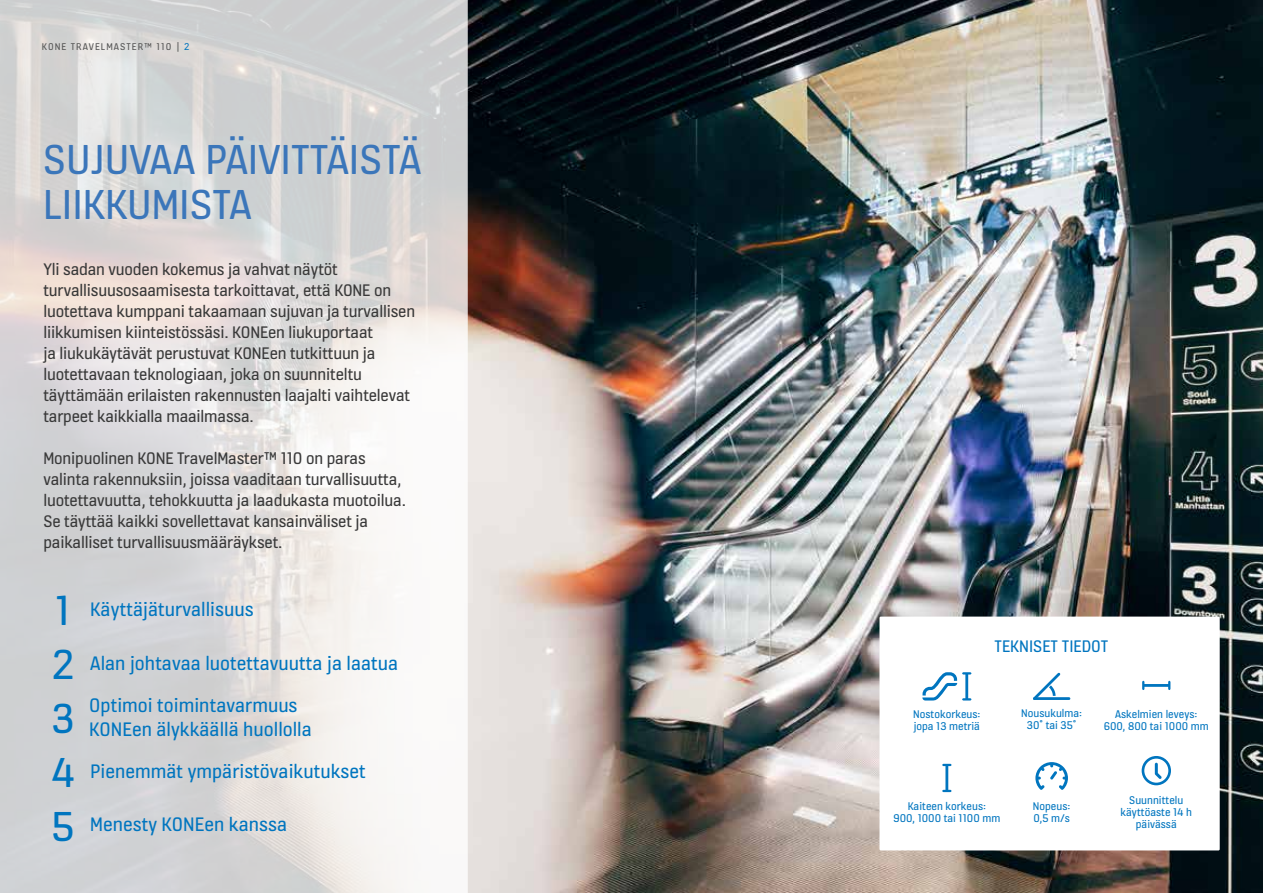
<style>
.page{position:relative;width:1263px;height:893px;background:#fff}
.page>*{position:absolute;margin:0;border:0;box-sizing:border-box;transform-origin:0 0}
.t1{font:45px/45px "KONE Information v 13";color:#3b76ba}
.t2{font:45px "KONE Information v 13";color:#0075bf}
.t3{font:21px/24px "KONE Information v 13";color:#0075bf}
.t4{font:18px/21px "KONE Information v 13";letter-spacing:-.01em;color:#393939}
.t5{font:18px "KONE Information v 13";color:#0075bf}
.t6{font:12px/12px "KONE Information v 13";color:#0075bf;text-align:center}
.t7{font:10.5px "KONE Information v 13";letter-spacing:.1em;color:#555}
.s1{color:#0075bf}
.s2{font-size:45px}
</style>
<div class="page">
<img style="left:468px;top:0;width:795px;height:893px">
<svg style="left:0;top:0;width:468px;height:893px;fill:#d5d4d6"></svg>
<div style="left:879px;top:617px;width:341px;height:233px;background:#fff"></div>
<svg style="left:922px;top:672px;width:49px;height:28px"></svg>
<hr style="left:1033px;top:697px;width:37px;height:3px;background:#0075bf">
<svg style="left:1033px;top:673px;width:27px;height:27px"></svg>
<svg style="left:1142px;top:681px;width:28px;height:9px"></svg>
<svg style="left:942px;top:764px;width:9px;height:28px"></svg>
<svg style="left:1035px;top:762px;width:33px;height:28px"></svg>
<svg style="left:1142px;top:756px;width:29px;height:29px"></svg>
<p class="t7" style="left:42px;top:39px;width:149px">KONE TRAVELMASTER™ 110 | <span class="s1">2</span></p>
<h1 class="t1" style="left:43px;top:134px;width:379px">SUJUVAA PÄIVITTÄISTÄ<br>LIIKKUMISTA</h1>
<p class="t4" style="left:43px;top:258px;width:373px">Yli sadan vuoden kokemus ja vahvat näytöt turvallisuusosaamisesta tarkoittavat, että KONE on luotettava kumppani takaamaan sujuvan ja turvallisen liikkumisen kiinteistössäsi. KONEen liukuportaat<br>ja liukukäytävät perustuvat KONEen tutkittuun ja luotettavaan teknologiaan, joka on suunniteltu täyttämään erilaisten rakennusten laajalti vaihtelevat tarpeet kaikkialla maailmassa.</p>
<p class="t4" style="left:43px;top:447px;width:364px">Monipuolinen KONE TravelMaster™ 110 on paras valinta rakennuksiin, joissa vaaditaan turvallisuutta, luotettavuutta, tehokkuutta ja laadukasta muotoilua.<br>Se täyttää kaikki sovellettavat kansainväliset ja paikalliset turvallisuusmääräykset.</p>
<p class="t3" style="left:55px;top:596px;width:200px"><span class="s2">1</span> Käyttäjäturvallisuus</p>
<p class="t3" style="left:52px;top:650px;width:348px"><span class="s2">2</span> Alan johtavaa luotettavuutta ja laatua</p>
<h1 class="t2" style="left:51px;top:688px;width:25px">3</h1>
<p class="t3" style="left:51px;top:758px;width:316px"><span class="s2">4</span> Pienemmät ympäristövaikutukset</p>
<p class="t3" style="left:51px;top:812px;width:237px"><span class="s2">5</span> Menesty KONEen kanssa</p>
<p class="t3" style="left:89px;top:692px;width:224px">Optimoi toimintavarmuus<br>KONEen älykkäällä huollolla</p>
<p class="t5" style="left:994px;top:634px;width:115px">TEKNISET TIEDOT</p>
<p class="t6" style="left:913px;top:708px;width:69px;text-align:left">Nostokorkeus: jopa 13 metriä</p>
<p class="t6" style="left:1021px;top:707px;width:62px">Nousukulma:<br>30˚ tai 35˚</p>
<p class="t6" style="left:1104px;top:708px;width:106px">Askelmien leveys:<br>600, 800 tai 1000 mm</p>
<p class="t6" style="left:893px;top:799px;width:109px">Kaiteen korkeus:<br>900, 1000 tai 1100 mm</p>
<p class="t6" style="left:1033px;top:799px;width:39px;text-align:left">Nopeus:<br>0,5 m/s</p>
<p class="t6" style="left:1120px;top:794px;width:73px">Suunnittelu käyttöaste 14 h päivässä</p>
</div>
